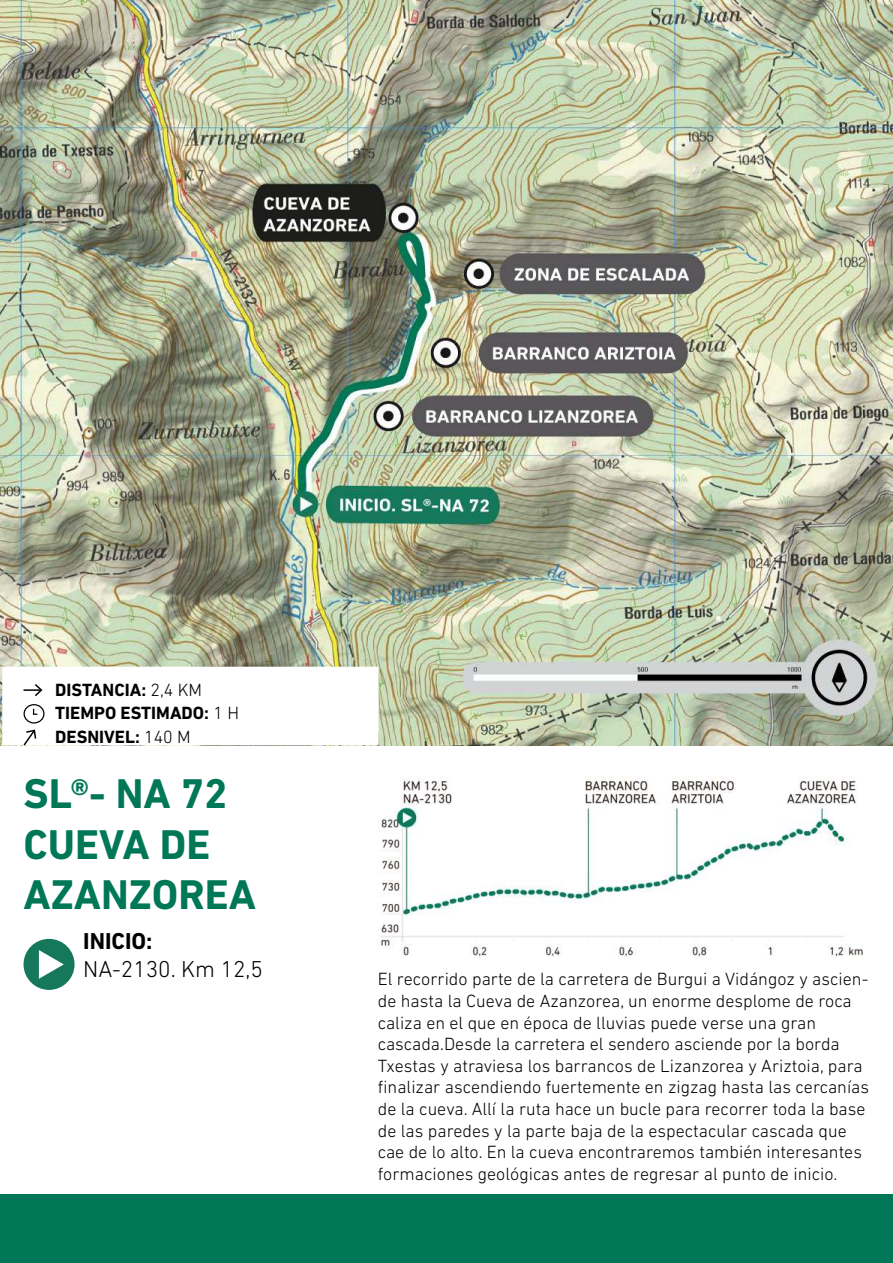
<style>
.page{position:relative;width:893px;height:1263px;background:#fff}
.page>*{position:absolute;margin:0;border:0;box-sizing:border-box;transform-origin:0 0}
.t1{font:700 42.3px/50.7px "DIN Next LT Pro";color:#007756}
.t2{font:300 23.4px "DIN Next LT Pro";color:#000}
.t3{font:700 23.4px "DIN Next LT Pro";color:#000}
.t4{font:300 18px/21.6px "DIN Next LT Pro";color:#000}
.t5{font:700 18px "DIN Next LT Pro";color:#000}
.s1{font-weight:300}
</style>
<div class="page">
<img style="left:0;top:0;width:893px;height:745px">
<div style="left:3px;top:667px;width:375px;height:78px;background:#fff"></div>
<div style="left:0;top:1194px;width:893px;height:69px;background:#007756"></div>
<img style="left:380px;top:777px;width:483px;height:180px">
<div style="left:24px;top:939px;width:51px;height:51px;background:#15785a;border-radius:50%"></div>
<svg style="left:39px;top:950px;width:25px;height:29px"></svg>
<svg style="left:24px;top:684px;width:18px;height:12px"></svg>
<svg style="left:22px;top:729px;width:14px;height:17px"></svg>
<div style="left:24px;top:704px;width:21px;height:19px;border:1px solid #000;border-radius:50%"></div>
<svg style="left:33px;top:709px;width:4px;height:6px"></svg>
<p class="t5" style="left:55px;top:679px;width:148px">DISTANCIA: <span class="s1">2,4 KM</span></p>
<p class="t5" style="left:55px;top:726px;width:137px">DESNIVEL: <span class="s1">140 M</span></p>
<p class="t5" style="left:55px;top:702px;width:185px">TIEMPO ESTIMADO: <span class="s1">1 H</span></p>
<h1 class="t1" style="left:24px;top:768px;width:234px">SL®- NA 72<br>CUEVA DE<br>AZANZOREA</h1>
<p class="t3" style="left:83px;top:927px;width:71px">INICIO:</p>
<p class="t2" style="left:83px;top:960px;width:181px">NA-2130. Km 12,5</p>
<p class="t4" style="left:378px;top:970px;width:493px">El recorrido parte de la carretera de Burgui a Vidángoz y ascien&shy;de hasta la Cueva de Azanzorea, un enorme desplome de roca caliza en el que en época de lluvias puede verse una gran cascada.Desde la carretera el sendero asciende por la borda Txestas y atraviesa los barrancos de Lizanzorea y Ariztoia, para finalizar ascendiendo fuertemente en zigzag hasta las cercanías de la cueva. Allí la ruta hace un bucle para recorrer toda la base de las paredes y la parte baja de la espectacular cascada que cae de lo alto. En la cueva encontraremos también interesantes formaciones geológicas antes de regresar al punto de inicio.</p>
</div>
